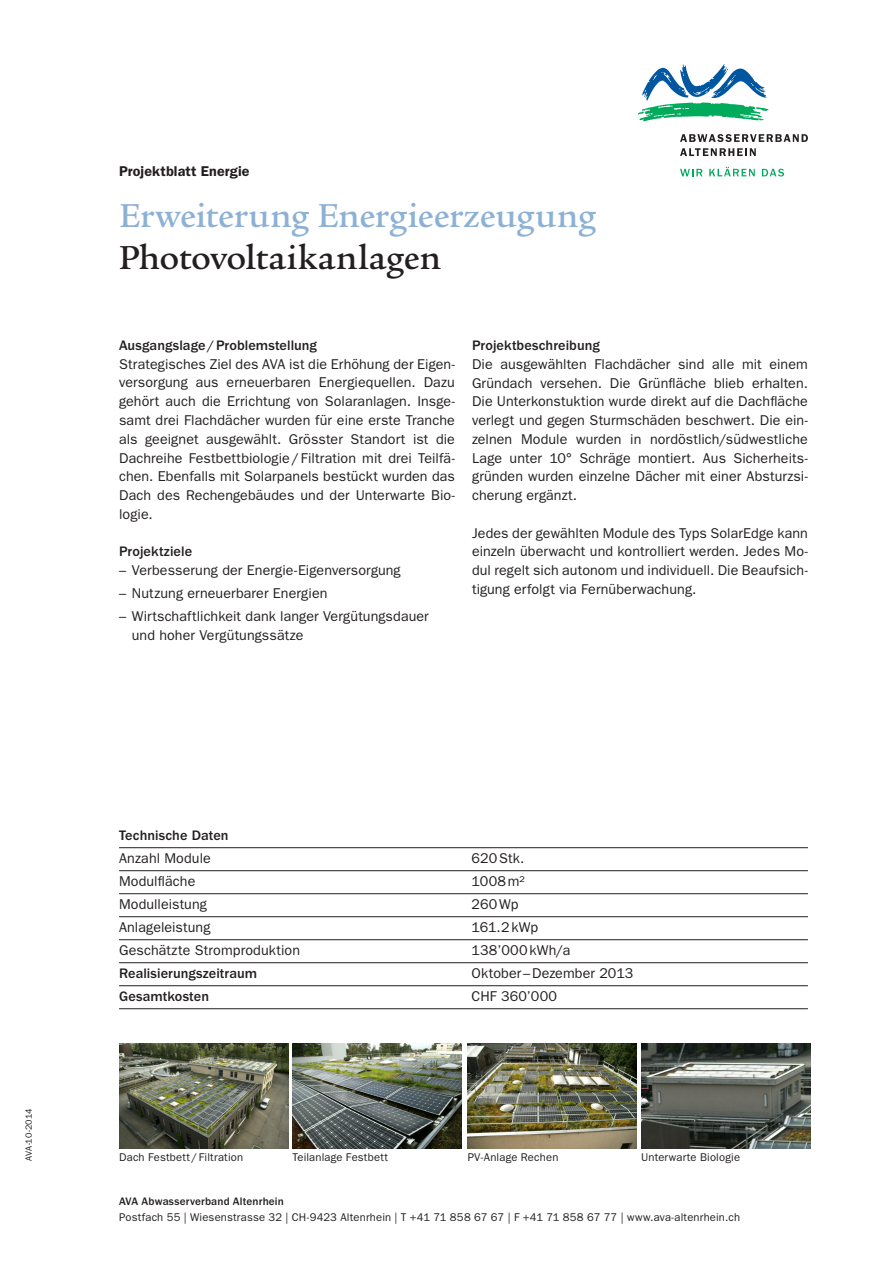
<style>
.page{position:relative;width:893px;height:1263px;background:#fff}
.page>*{position:absolute;margin:0;border:0;box-sizing:border-box;transform-origin:0 0}
.t1{font:500 36px "Legacy Serif Std";letter-spacing:-.005em;color:#8db1d5}
.t2{font:500 36px "Legacy Serif Std";letter-spacing:-.01em;color:#231f20}
.t3{font:14.25px/18.8px "ITC Franklin Gothic Std";letter-spacing:.005em;color:#231f20;text-align:justify}
.t4{font:500 14.25px "ITC Franklin Gothic Std";letter-spacing:.005em;color:#231f20}
.t5{font:600 14.25px "ITC Franklin Gothic Std";letter-spacing:.01em;color:#231f20}
.t6{font:11.25px "ITC Franklin Gothic Std";letter-spacing:.015em;color:#231f20}
.t7{font:500 11.25px "ITC Franklin Gothic Std";letter-spacing:.015em;color:#231f20}
.t8{font:9px "ITC Franklin Gothic Std";letter-spacing:-.005em;color:#231f20}
</style>
<div class="page">
<svg style="left:638px;top:64px;width:130px;height:57px"></svg>
<svg style="left:680px;top:134px;width:128px;height:8px"></svg>
<svg style="left:680px;top:148px;width:76px;height:8px"></svg>
<svg style="left:680px;top:169px;width:22px;height:7px"></svg>
<svg style="left:709px;top:167px;width:46px;height:9px"></svg>
<svg style="left:762px;top:169px;width:22px;height:7px"></svg>
<hr style="left:119px;top:847px;width:689px;height:1px;background:#231f20">
<hr style="left:119px;top:870px;width:689px;height:1px;background:#231f20">
<hr style="left:119px;top:893px;width:689px;height:1px;background:#231f20">
<hr style="left:119px;top:916px;width:689px;height:1px;background:#231f20">
<hr style="left:119px;top:939px;width:689px;height:1px;background:#231f20">
<hr style="left:119px;top:962px;width:689px;height:1px;background:#231f20">
<hr style="left:119px;top:985px;width:689px;height:1px;background:#231f20">
<hr style="left:119px;top:1008px;width:689px;height:1px;background:#231f20">
<img style="left:119px;top:1044px;width:169px;height:105px">
<img style="left:468px;top:1044px;width:169px;height:105px">
<img style="left:292px;top:1044px;width:169px;height:105px">
<img style="left:641px;top:1044px;width:169px;height:105px">
<p class="t8" style="left:23px;top:1161px;width:54px;rotate:-90deg">AVA-10-2014</p>
<p class="t5" style="left:119px;top:163px;width:132px">Projektblatt Energie</p>
<h1 class="t1" style="left:119px;top:195px;width:479px">Erweiterung Energieerzeugung</h1>
<h1 class="t2" style="left:119px;top:237px;width:323px">Photovoltaikanlagen</h1>
<p class="t4" style="left:119px;top:337px;width:199px">Ausgangslage/Problemstellung</p>
<p class="t3" style="left:119px;top:355px;width:337px">Strategisches Ziel des AVA ist die Erhöhung der Eigen&shy;versorgung aus erneuerbaren Energiequellen. Dazu gehört auch die Errichtung von Solaranlagen. Insge&shy;samt drei Flachdächer wurden für eine erste Tranche als geeignet ausgewählt. Grösster Standort ist die Dachreihe Festbettbiologie/Filtration mit drei Teilfä&shy;chen. Ebenfalls mit Solarpanels bestückt wurden das Dach des Rechengebäudes und der Unterwarte Bio&shy;logie.</p>
<p class="t4" style="left:119px;top:544px;width:75px">Projektziele</p>
<p class="t3" style="left:119px;top:561px;width:283px">– Verbesserung der Energie-Eigenversorgung</p>
<p class="t3" style="left:119px;top:584px;width:210px">– Nutzung erneuerbarer Energien</p>
<p class="t3" style="left:132px;top:607px;width:298px;text-indent:-13px">– Wirtschaftlichkeit dank langer Vergütungsdauer und hoher Vergütungssätze</p>
<p class="t4" style="left:472px;top:337px;width:129px">Projektbeschreibung</p>
<p class="t3" style="left:472px;top:355px;width:337px">Die ausgewählten Flachdächer sind alle mit einem Gründach versehen. Die Grünfläche blieb erhalten.<br>Die Unterkonstuktion wurde direkt auf die Dachfläche verlegt und gegen Sturmschäden beschwert. Die ein&shy;zelnen Module wurden in nordöstlich/südwestliche Lage unter 10° Schräge montiert. Aus Sicherheits&shy;gründen wurden einzelne Dächer mit einer Absturzsi&shy;cherung ergänzt.</p>
<p class="t3" style="left:472px;top:523px;width:337px">Jedes der gewählten Module des Typs SolarEdge kann einzeln überwacht und kontrolliert werden. Jedes Mo&shy;dul regelt sich autonom und individuell. Die Beaufsich&shy;tigung erfolgt via Fernüberwachung.</p>
<p class="t4" style="left:119px;top:827px;width:111px">Technische Daten</p>
<p class="t3" style="left:119px;top:849px;width:93px">Anzahl Module</p>
<p class="t3" style="left:472px;top:849px;width:54px">620Stk.</p>
<p class="t3" style="left:119px;top:872px;width:78px">Modulfläche</p>
<p class="t3" style="left:472px;top:872px;width:55px">1008m2</p>
<p class="t3" style="left:119px;top:895px;width:89px">Modulleistung</p>
<p class="t3" style="left:472px;top:895px;width:48px">260Wp</p>
<p class="t3" style="left:119px;top:918px;width:93px">Anlageleistung</p>
<p class="t3" style="left:472px;top:918px;width:68px">161.2kWp</p>
<p class="t3" style="left:119px;top:941px;width:182px">Geschätzte Stromproduktion</p>
<p class="t3" style="left:472px;top:941px;width:100px">138’000kWh/a</p>
<p class="t4" style="left:119px;top:965px;width:140px">Realisierungszeitraum</p>
<p class="t3" style="left:472px;top:964px;width:163px">Oktober–Dezember 2013</p>
<p class="t4" style="left:119px;top:988px;width:92px">Gesamtkosten</p>
<p class="t3" style="left:472px;top:987px;width:87px">CHF 360’000</p>
<p class="t6" style="left:119px;top:1150px;width:126px">Dach Festbett/Filtration</p>
<p class="t6" style="left:292px;top:1150px;width:97px">Teilanlage Festbett</p>
<p class="t6" style="left:468px;top:1150px;width:92px">PV-Anlage Rechen</p>
<p class="t6" style="left:641px;top:1150px;width:101px">Unterwarte Biologie</p>
<p class="t7" style="left:119px;top:1195px;width:166px">AVA Abwasserverband Altenrhein</p>
<p class="t6" style="left:119px;top:1211px;width:623px">Postfach 55 | Wiesenstrasse 32 | CH-9423 Altenrhein | T +41 71 858 67 67 | F +41 71 858 67 77 | www.ava-altenrhein.ch</p>
</div>
